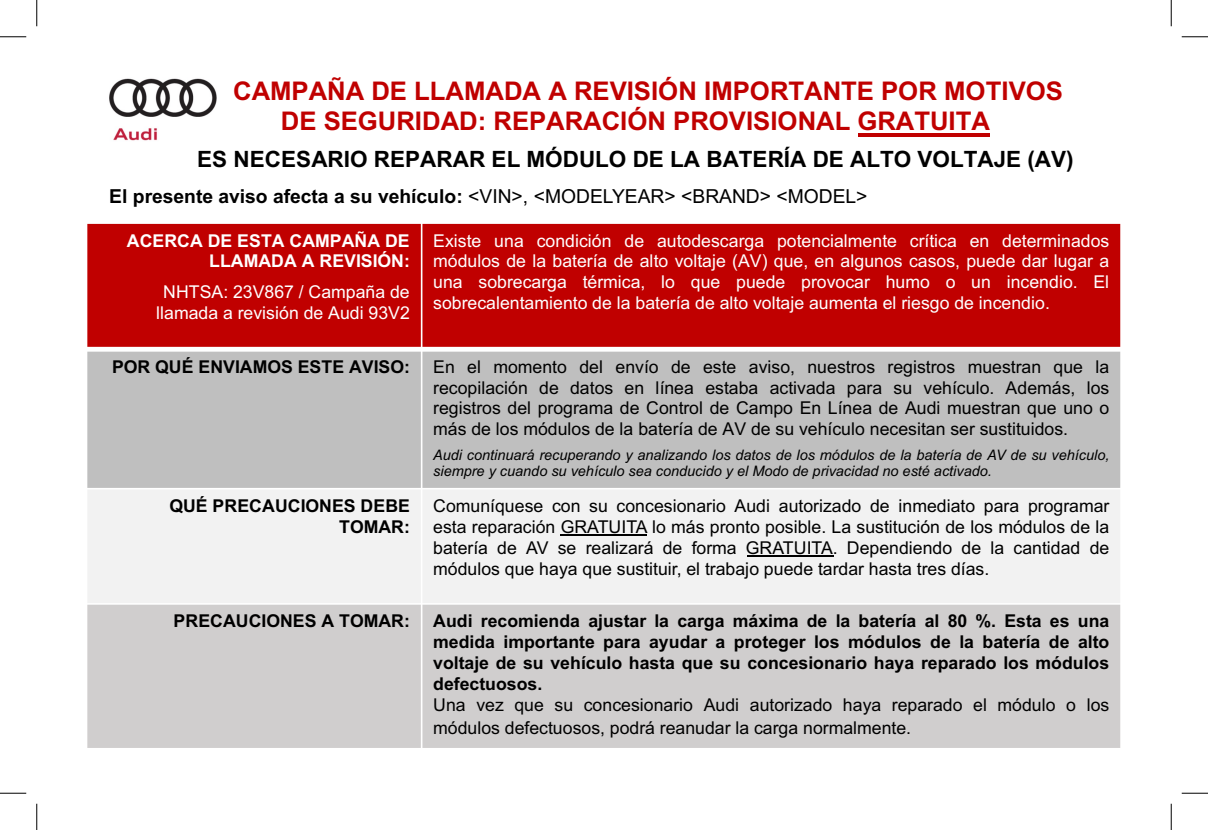
<style>
.page{position:relative;width:1208px;height:830px;background:#fff}
.page>*{position:absolute;margin:0;border:0;box-sizing:border-box;transform-origin:0 0}
.t1{font:700 25.72px/30.4px "Arial";letter-spacing:-.005em;color:#c00000}
.t2{font:700 22.57px "Arial";color:#000}
.t3{font:700 19.25px "Arial";letter-spacing:-.005em;color:#000}
.t4{font:17.68px/20.8px "Arial";color:#000;text-align:justify}
.t5{font:700 17.68px/21.2px "Arial";color:#000;text-align:right}
.t6{font:17.68px/21px "Arial";color:#fff;text-align:center}
.t7{font:700 17.68px/20.8px "Arial";letter-spacing:.005em;color:#fff;text-align:right}
.t8{font:italic 14.53px/16.3px "Arial";color:#000}
.s1{font-weight:400}
</style>
<div class="page">
<hr style="left:857px;top:134px;width:132px;height:3px;background:#c00000">
<img style="left:109px;top:78px;width:108px;height:63px">
<div style="left:87px;top:223px;width:334px;height:126px;background:#c00000"></div>
<div style="left:421px;top:223px;width:700px;height:126px;background:#c00000"></div>
<div style="left:87px;top:349px;width:334px;height:139px;background:#bfbfbf"></div>
<div style="left:421px;top:349px;width:700px;height:139px;background:#bfbfbf"></div>
<div style="left:87px;top:488px;width:334px;height:116px;background:#f2f2f2"></div>
<div style="left:421px;top:488px;width:700px;height:116px;background:#f2f2f2"></div>
<div style="left:87px;top:604px;width:334px;height:144px;background:#d0cece"></div>
<div style="left:421px;top:604px;width:700px;height:144px;background:#d0cece"></div>
<hr style="left:421px;top:222px;width:1px;height:527px;background:#fff">
<hr style="left:86px;top:347px;width:1035px;height:4px;background:#fff">
<hr style="left:86px;top:488px;width:1035px;height:1px;background:#fff">
<hr style="left:86px;top:603px;width:1035px;height:1px;background:#fff">
<hr style="left:1120px;top:222px;width:1px;height:527px;background:#fff">
<hr style="left:86px;top:222px;width:1035px;height:2px;background:#fff">
<hr style="left:86px;top:747px;width:1035px;height:2px;background:#fff">
<hr style="left:560px;top:534px;width:87px;height:2px;background:#000">
<hr style="left:746px;top:555px;width:87px;height:2px;background:#000">
<svg style="left:0;top:36px;width:26px;height:1px"></svg>
<svg style="left:1181px;top:36px;width:27px;height:1px"></svg>
<svg style="left:0;top:792px;width:26px;height:1px"></svg>
<svg style="left:1181px;top:792px;width:27px;height:1px"></svg>
<svg style="left:36px;top:0;width:1px;height:26px"></svg>
<svg style="left:36px;top:803px;width:1px;height:27px"></svg>
<svg style="left:1170px;top:0;width:1px;height:26px"></svg>
<svg style="left:1170px;top:803px;width:1px;height:27px"></svg>
<p class="t1" style="left:281px;top:76px;width:783px;text-indent:-48px">CAMPAÑA DE LLAMADA A REVISIÓN IMPORTANTE POR MOTIVOS<br>DE SEGURIDAD: REPARACIÓN PROVISIONAL GRATUITA</p>
<p class="t2" style="left:197px;top:144px;width:878px">ES NECESARIO REPARAR EL MÓDULO DE LA BATERÍA DE ALTO VOLTAJE (AV)</p>
<p class="t3" style="left:109px;top:183px;width:759px">El presente aviso afecta a su vehículo: <span class="s1">&lt;VIN&gt;, &lt;MODELYEAR&gt; &lt;BRAND&gt; &lt;MODEL&gt;</span></p>
<p class="t7" style="left:127px;top:230px;width:285px">ACERCA DE ESTA CAMPAÑA DE<br>LLAMADA A REVISIÓN:</p>
<p class="t6" style="left:156px;top:281px;width:255px">NHTSA: 23V867 / Campaña de llamada a revisión de Audi 93V2</p>
<p class="t6" style="left:433px;top:230px;width:677px;text-align:justify">Existe una condición de autodescarga potencialmente crítica en determinados módulos de la batería de alto voltaje (AV) que, en algunos casos, puede dar lugar a una sobrecarga térmica, lo que puede provocar humo o un incendio. El sobrecalentamiento de la batería de alto voltaje aumenta el riesgo de incendio.</p>
<p class="t5" style="left:112px;top:356px;width:299px">POR QUÉ ENVIAMOS ESTE AVISO:</p>
<p class="t4" style="left:433px;top:356px;width:677px">En el momento del envío de este aviso, nuestros registros muestran que la recopilación de datos en línea estaba activada para su vehículo. Además, los registros del programa de Control de Campo En Línea de Audi muestran que uno o más de los módulos de la batería de AV de su vehículo necesitan ser sustituidos.</p>
<p class="t8" style="left:433px;top:446px;width:677px">Audi continuará recuperando y analizando los datos de los módulos de la batería de AV de su vehículo, siempre y cuando su vehículo sea conducido y el Modo de privacidad no esté activado.</p>
<p class="t5" style="left:169px;top:495px;width:242px">QUÉ PRECAUCIONES DEBE<br>TOMAR:</p>
<p class="t4" style="left:433px;top:495px;width:677px">Comuníquese con su concesionario Audi autorizado de inmediato para programar esta reparación GRATUITA lo más pronto posible. La sustitución de los módulos de la batería de AV se realizará de forma GRATUITA. Dependiendo de la cantidad de módulos que haya que sustituir, el trabajo puede tardar hasta tres días.</p>
<p class="t5" style="left:174px;top:610px;width:238px">PRECAUCIONES A TOMAR:</p>
<p class="t5" style="left:433px;top:610px;width:677px;text-align:left">Audi recomienda ajustar la carga máxima de la batería al 80 %. Esta es una medida importante para ayudar a proteger los módulos de la batería de alto voltaje de su vehículo hasta que su concesionario haya reparado los módulos defectuosos.<br><span class="s1">Una vez que su concesionario Audi autorizado haya reparado el módulo o los módulos defectuosos, podrá reanudar la carga normalmente.</span></p>
</div>
